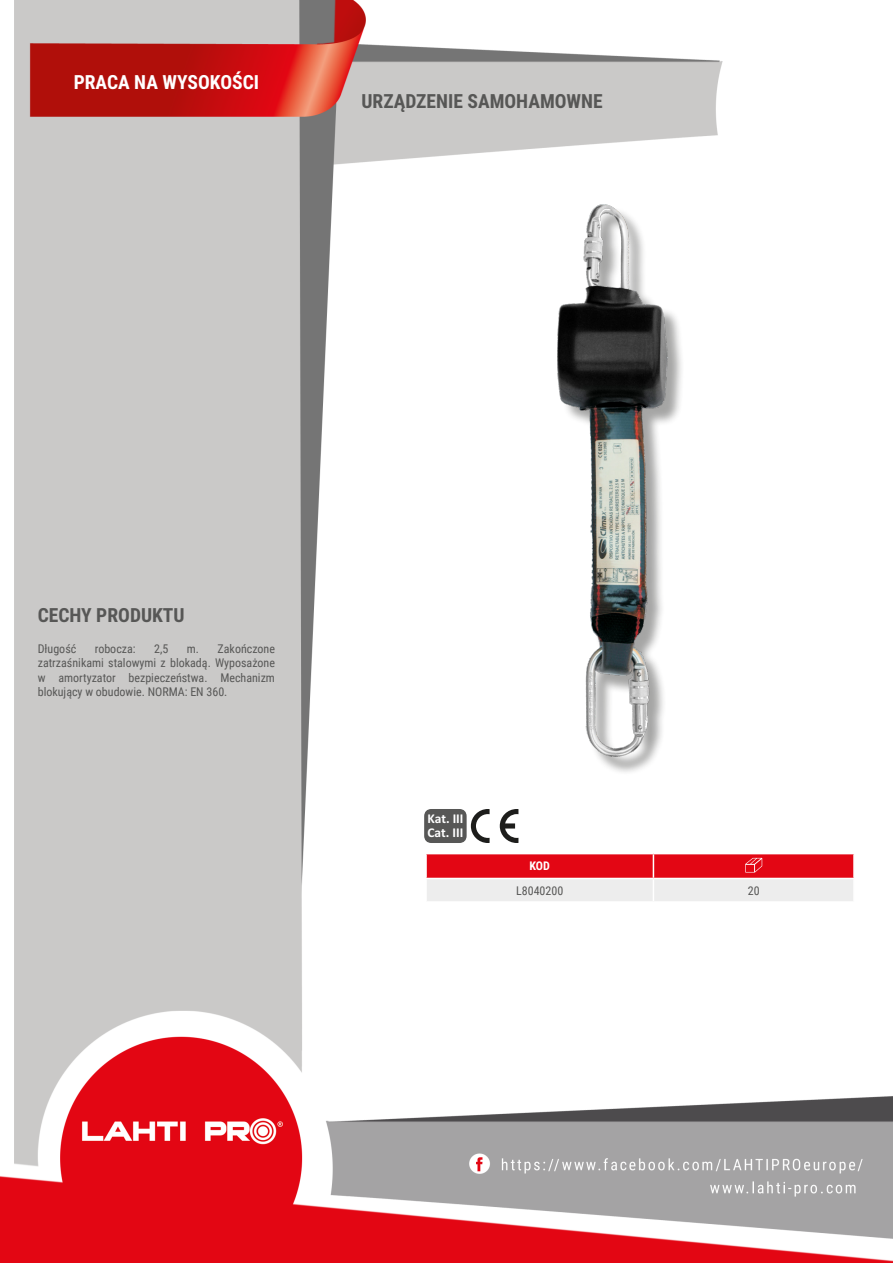
<style>
.page{position:relative;width:893px;height:1263px;background:#fff}
.page>*{position:absolute;margin:0;border:0;box-sizing:border-box;transform-origin:0 0}
.Lewo_bez_dzielenia{font:700 19.5px "Roboto Condensed";color:#575756}
.NagĹ_Ăłwek{font:700 19.5px "Roboto Condensed";color:#fff}
.MateriaĹ__CECHY{font:700 19.5px "Roboto Condensed";color:#575756}
.t1{font:700 13.5px/13.8px "Calibri Profix";color:#fff}
.Opisy{font:12px/14.4px "Roboto Condensed";color:#575756;text-align:justify}
.Indeks{font:12px "Roboto Condensed";color:#575756}
.Tabelka_nagĹ_Ăłwek{font:700 12px "Roboto Condensed";color:#fff}
.Center{font:12px "Roboto Condensed";color:#575756}
</style>
<div class="page">
<img style="left:0;top:0;width:893px;height:1263px">
<div style="left:560px;top:207px;width:125px;height:568px;background:#1d1d1b;opacity:.4"></div>
<img style="left:557px;top:204px;width:110px;height:553px">
<hr style="left:425px;top:854px;width:2px;height:24px;background:#fff">
<hr style="left:425px;top:879px;width:2px;height:22px;background:#fff">
<hr style="left:853px;top:854px;width:2px;height:24px;background:#fff">
<hr style="left:853px;top:879px;width:2px;height:22px;background:#fff">
<hr style="left:653px;top:853px;width:202px;height:1px;background:#fff">
<hr style="left:425px;top:853px;width:228px;height:1px;background:#fff">
<hr style="left:425px;top:878px;width:228px;height:1px;background:#fff">
<hr style="left:653px;top:878px;width:202px;height:1px;background:#fff">
<hr style="left:425px;top:901px;width:228px;height:2px;background:#fff">
<hr style="left:653px;top:901px;width:202px;height:2px;background:#fff">
<svg style="left:426px;top:853px;width:428px;height:48px;background:#e97f85"></svg>
<div style="left:424px;top:809px;width:43px;height:34px;background:#575756;border-radius:7px"></div>
<svg style="left:500px;top:809px;width:18px;height:34px"></svg>
<svg style="left:471px;top:809px;width:19px;height:34px"></svg>
<p class="NagĹ_Ăłwek" style="left:74px;top:69px;width:187px">PRACA NA WYSOKOŚCI</p>
<p class="Lewo_bez_dzielenia" style="left:361px;top:88px;width:243px">URZĄDZENIE SAMOHAMOWNE</p>
<p class="MateriaĹ__CECHY" style="left:38px;top:601px;width:148px">CECHY PRODUKTU</p>
<p class="Opisy" style="left:38px;top:641px;width:40px">Długość</p>
<p class="Opisy" style="left:95px;top:641px;width:42px">robocza:</p>
<p class="Opisy" style="left:154px;top:641px;width:16px">2,5</p>
<p class="Opisy" style="left:38px;top:641px;width:239px;text-indent:149px">m. Zakończone zatrzaśnikami stalowymi z blokadą. Wyposażone w amortyzator bezpieczeństwa. Mechanizm blokujący w obudowie. NORMA: EN 360.</p>
<p class="t1" style="left:427px;top:811px;width:38px">Kat. III<br>Cat. III</p>
<p class="Tabelka_nagĹ_Ăłwek" style="left:529px;top:858px;width:22px">KOD</p>
<p class="Indeks" style="left:516px;top:882px;width:49px">L8040200</p>
<p class="Center" style="left:748px;top:882px;width:13px">20</p>
</div>
